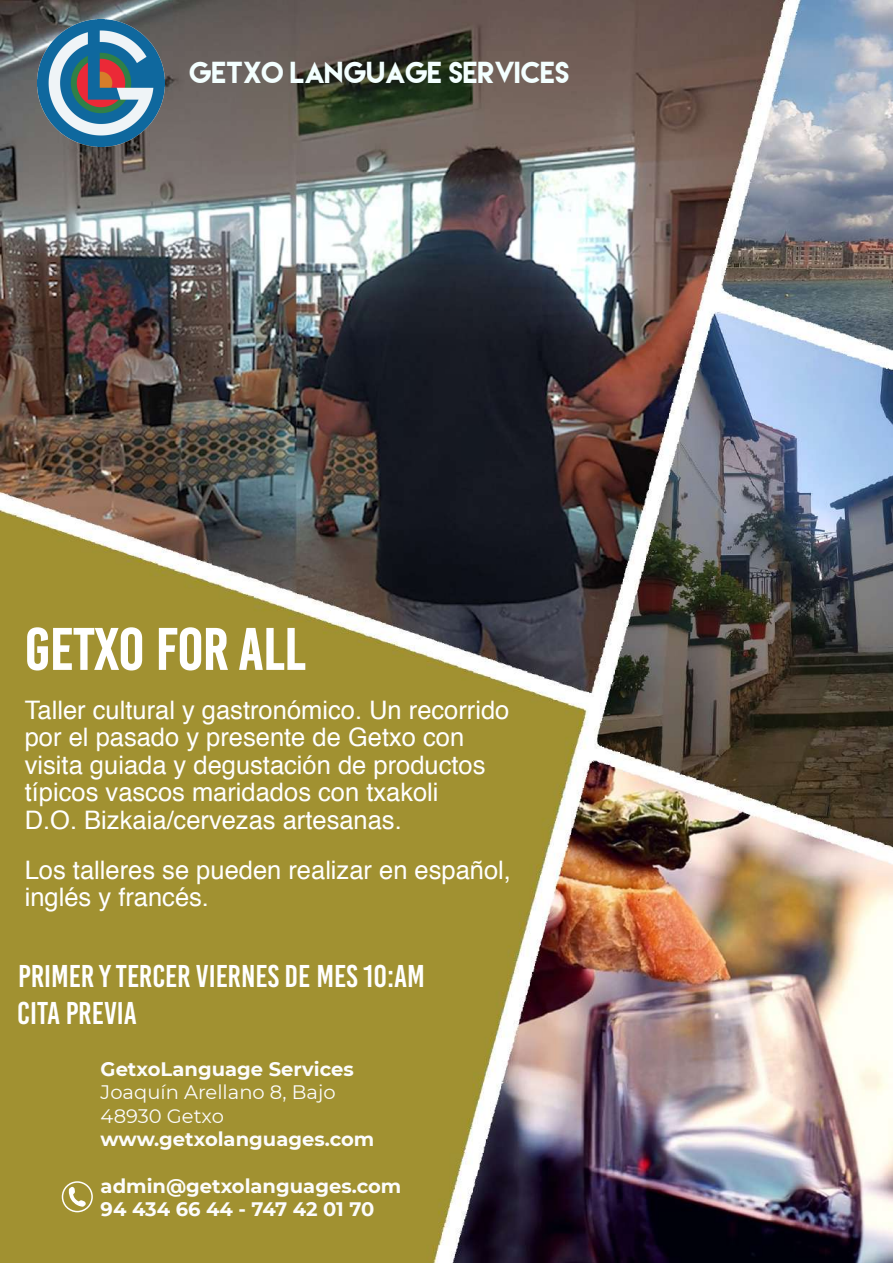
<style>
.page{position:relative;width:893px;height:1263px;background:#fff}
.page>*{position:absolute;margin:0;border:0;box-sizing:border-box;transform-origin:0 0}
.t1{font:700 60px "Base One";color:#fff}
.t2{font:31.5px/37.8px "Base One";color:#fff}
.t3{font:27px "Lemon Milk";color:#f3ffff}
.t4{font:25.5px/27.6px "Helvetica";color:#fff}
.t5{font:700 19.5px/23.4px "Montserrat";color:#fcfcfc}
.t6{font:19.5px/23.4px "Montserrat";color:#fcfcfc}
</style>
<div class="page">
<img style="left:0;top:0;width:893px;height:1263px">
<svg style="left:69px;top:1187px;width:17px;height:20px"></svg>
<div style="left:62px;top:1181px;width:31px;height:31px;border:2px solid #fff;border-radius:50%"></div>
<img style="left:38px;top:19px;width:127px;height:127px">
<p class="t3" style="left:190px;top:58px;width:382px">GETXO LANGUAGE SERVICES</p>
<h1 class="t1" style="left:25px;top:617px;width:282px">GETXO FOR ALL</h1>
<p class="t4" style="left:25px;top:698px;width:486px">Taller cultural y gastronómico. Un recorrido por el pasado y presente de Getxo con visita guiada y degustación de productos típicos vascos maridados con txakoli<br>D.O. Bizkaia/cervezas artesanas.</p>
<p class="t4" style="left:25px;top:858px;width:488px">Los talleres se pueden realizar en español, inglés y francés.</p>
<p class="t2" style="left:17px;top:957px;width:409px">PRIMER Y TERCER VIERNES DE MES 10:AM<br>CITA PREVIA</p>
<p class="t5" style="left:101px;top:1057px;width:255px">GetxoLanguage Services</p>
<p class="t6" style="left:101px;top:1080px;width:236px">Joaquín Arellano 8, Bajo<br>48930 Getxo</p>
<p class="t5" style="left:101px;top:1127px;width:275px">www.getxolanguages.com</p>
<p class="t5" style="left:101px;top:1174px;width:302px">admin@getxolanguages.com<br>94 434 66 44 - 747 42 01 70</p>
</div>
